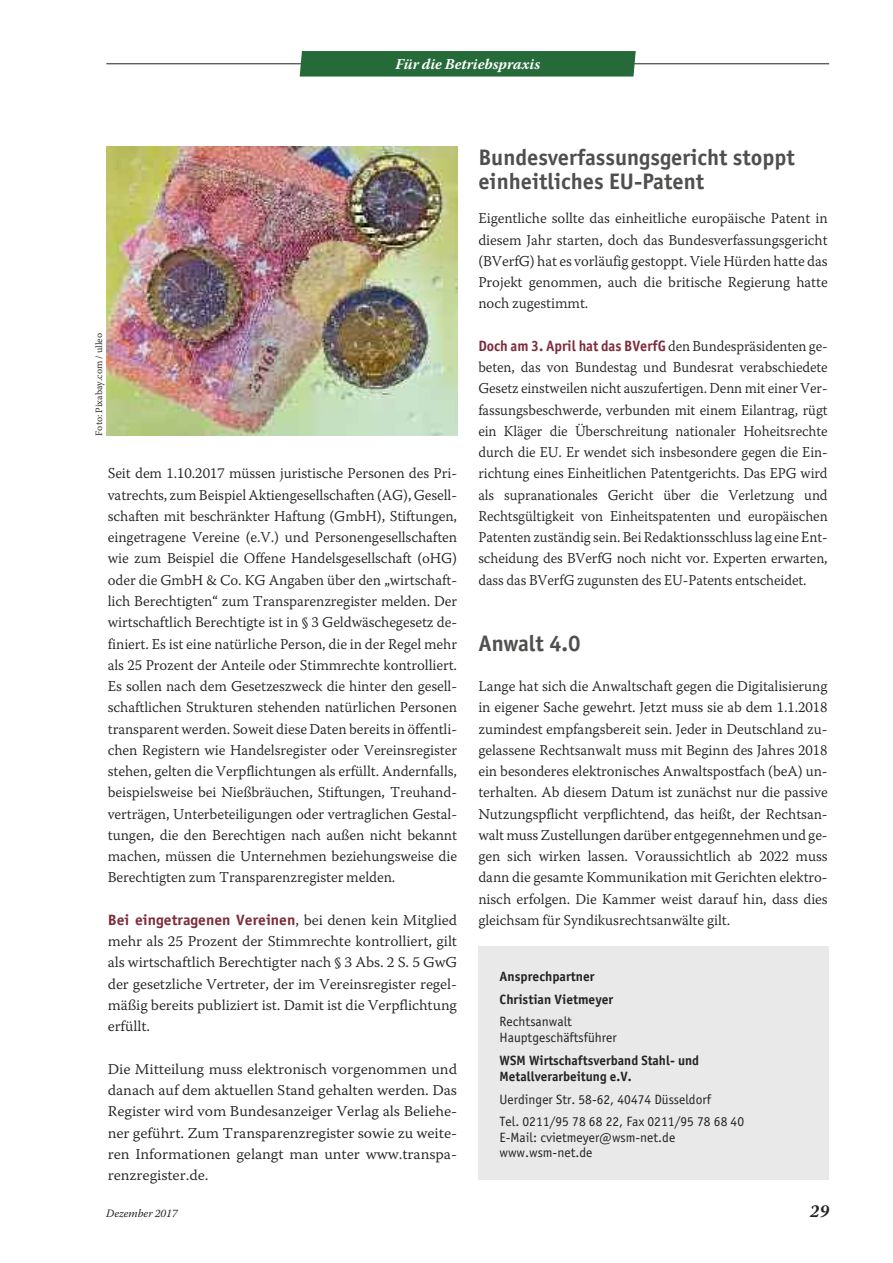
<style>
.page{position:relative;width:893px;height:1263px;background:#fff}
.page>*{position:absolute;margin:0;border:0;box-sizing:border-box;transform-origin:0 0}
.t1{font:700 22.5px/24px "Officina Sans";color:#4f4f4e}
.t2{font:italic 700 18px "Warnock Pro";color:#222221}
.t3{font:15px/21.3px "Warnock Pro Light Capt";letter-spacing:-.005em;color:#222221;text-align:justify}
.t4{font:15px/21.3px "Warnock Pro Light Capt";letter-spacing:-.005em;color:#222221;text-align:justify;scale:.95 1}
.t5{font:15px/21.3px "Warnock Pro Light Capt";letter-spacing:-.005em;color:#222221;text-align:justify;scale:1.04 1}
.t6{font:700 15px "Officina Sans";color:#7e2c3b;scale:.95 1}
.t7{font:700 15px "Officina Sans";color:#7e2c3b;scale:1.04 1}
.t8{font:italic 700 15px "Warnock Pro";color:#fff}
.t9{font:13.5px/16.2px "Officina Sans";color:#222221}
.t10{font:700 13.5px/22.6px "Officina Sans";color:#222221}
.t11{font:italic 11.25px "Warnock Pro";color:#222221}
.t12{font:9.75px "Warnock Pro Light Capt";color:#222221}
.s1{font-family:"Warnock Pro Light Capt";font-weight:400;color:#222221}
</style>
<div class="page">
<hr style="left:106px;top:63px;width:723px;height:1px;background:#222221">
<div style="left:300px;top:51px;width:336px;height:26px;background:#266a39"></div>
<img style="left:106px;top:147px;width:351px;height:289px">
<div style="left:478px;top:946px;width:351px;height:234px;background:#e9e9e9"></div>
<p class="t8" style="left:395px;top:58px;width:146px">Für die Betriebspraxis</p>
<p class="t12" style="left:95px;top:436px;width:104px;rotate:-90deg">Foto: Pixabay.com / ulleo</p>
<p class="t3" style="left:108px;top:464px;width:351px">Seit dem 1.10.2017 müssen juristische Personen des Pri&shy;vatrechts, zum Beispiel Aktiengesellschaften (AG),Gesell&shy;schaften mit beschränkter Haftung (GmbH), Stiftungen, eingetragene Vereine (e.V.) und Personengesellschaften wie zum Beispiel die Offene Handelsgesellschaft (oHG) oder die GmbH &amp; Co. KG Angaben über den „wirtschaft&shy;lich Berechtigten“ zum Transparenzregister melden. Der wirtschaftlich Berechtigte ist in § 3 Geldwäschegesetz de&shy;finiert. Es ist eine natürliche Person, die in der Regel mehr als 25 Prozent der Anteile oder Stimmrechte kontrolliert.<br>Es sollen nach dem Gesetzeszweck die hinter den gesell&shy;schaftlichen Strukturen stehenden natürlichen Personen transparent werden. Soweit diese Daten bereits in öffentli&shy;chen Registern wie Handelsregister oder Vereinsregister stehen, gelten die Verpflichtungen als erfüllt. Andernfalls, beispielsweise bei Nießbräuchen, Stiftungen, Treuhand&shy;verträgen, Unterbeteiligungen oder vertraglichen Gestal&shy;tungen, die den Berechtigen nach außen nicht bekannt machen, müssen die Unternehmen beziehungsweise die Berechtigten zum Transparenzregister melden.</p>
<p class="t7" style="left:108px;top:914px;width:337px">Bei eingetragenen Vereinen<span class="s1">, bei denen kein Mitglied</span></p>
<p class="t3" style="left:108px;top:932px;width:351px">mehr als 25 Prozent der Stimmrechte kontrolliert, gilt als wirtschaftlich Berechtigter nach § 3 Abs. 2 S. 5 GwG der gesetzliche Vertreter, der im Vereinsregister regel&shy;mäßig bereits publiziert ist. Damit ist die Verpflichtung erfüllt.</p>
<p class="t5" style="left:108px;top:1059px;width:337px">Die Mitteilung muss elektronisch vorgenommen und danach auf dem aktuellen Stand gehalten werden. Das Register wird vom Bundesanzeiger Verlag als Beliehe&shy;ner geführt. Zum Transparenzregister sowie zu weite&shy;ren Informationen gelangt man unter www.transpa&shy;renzregister.de.</p>
<h1 class="t1" style="left:478px;top:147px;width:318px">Bundesverfassungsgericht stoppt einheitliches EU-Patent</h1>
<p class="t3" style="left:478px;top:209px;width:351px">Eigentliche sollte das einheitliche europäische Patent in diesem Jahr starten, doch das Bundesverfassungsgericht (BVerfG) hat es vorläufig gestoppt. Viele Hürden hatte das Projekt genommen, auch die britische Regierung hatte noch zugestimmt.</p>
<p class="t6" style="left:478px;top:340px;width:369px">Doch am 3. April hat das BVerfG <span class="s1">den Bundespräsidenten ge-</span></p>
<p class="t4" style="left:478px;top:358px;width:369px">beten, das von Bundestag und Bundesrat verabschiedete Gesetz einstweilen nicht auszufertigen. Denn mit einer Ver&shy;fassungsbeschwerde, verbunden mit einem Eilantrag, rügt ein Kläger die Überschreitung nationaler Hoheitsrechte durch die EU. Er wendet sich insbesondere gegen die Ein&shy;richtung eines Einheitlichen Patentgerichts. Das EPG wird als supranationales Gericht über die Verletzung und Rechtsgültigkeit von Einheitspatenten und europäischen Patenten zuständig sein. Bei Redaktionsschluss lag eine Ent&shy;scheidung des BVerfG noch nicht vor. Experten erwarten, dass das BVerfG zugunsten des EU-Patents entscheidet.</p>
<h1 class="t1" style="left:478px;top:633px;width:104px">Anwalt 4.0</h1>
<p class="t3" style="left:478px;top:677px;width:351px">Lange hat sich die Anwaltschaft gegen die Digitalisierung in eigener Sache gewehrt. Jetzt muss sie ab dem 1.1.2018 zumindest empfangsbereit sein. Jeder in Deutschland zu&shy;gelassene Rechtsanwalt muss mit Beginn des Jahres 2018 ein besonderes elektronisches Anwaltspostfach (beA) un&shy;terhalten. Ab diesem Datum ist zunächst nur die passive Nutzungspflicht verpflichtend, das heißt, der Rechtsan&shy;walt mussZustellungen darüber entgegennehmen und ge&shy;gen sich wirken lassen. Voraussichtlich ab 2022 muss dann die gesamte Kommunikation mit Gerichten elektro&shy;nisch erfolgen. Die Kammer weist darauf hin, dass dies gleichsam für Syndikusrechtsanwälte gilt.</p>
<p class="t10" style="left:500px;top:966px;width:115px">Ansprechpartner<br>Christian Vietmeyer</p>
<p class="t9" style="left:500px;top:1014px;width:119px">Rechtsanwalt<br>Hauptgeschäftsführer</p>
<p class="t10" style="left:500px;top:1053px;width:201px;line-height:16.2px">WSM Wirtschaftsverband Stahl- und<br>Metallverarbeitung e.V.</p>
<p class="t9" style="left:500px;top:1089px;width:246px;line-height:22.2px">Uerdinger Str. 58-62, 40474 Düsseldorf<br>Tel. 0211/95 78 68 22, Fax 0211/95 78 68 40</p>
<p class="t9" style="left:500px;top:1130px;width:177px;line-height:15.8px">E-Mail: cvietmeyer@wsm-net.de www.wsm-net.de</p>
<p class="t11" style="left:106px;top:1209px;width:73px">Dezember 2017</p>
<p class="t2" style="left:810px;top:1204px;width:21px">29</p>
</div>
